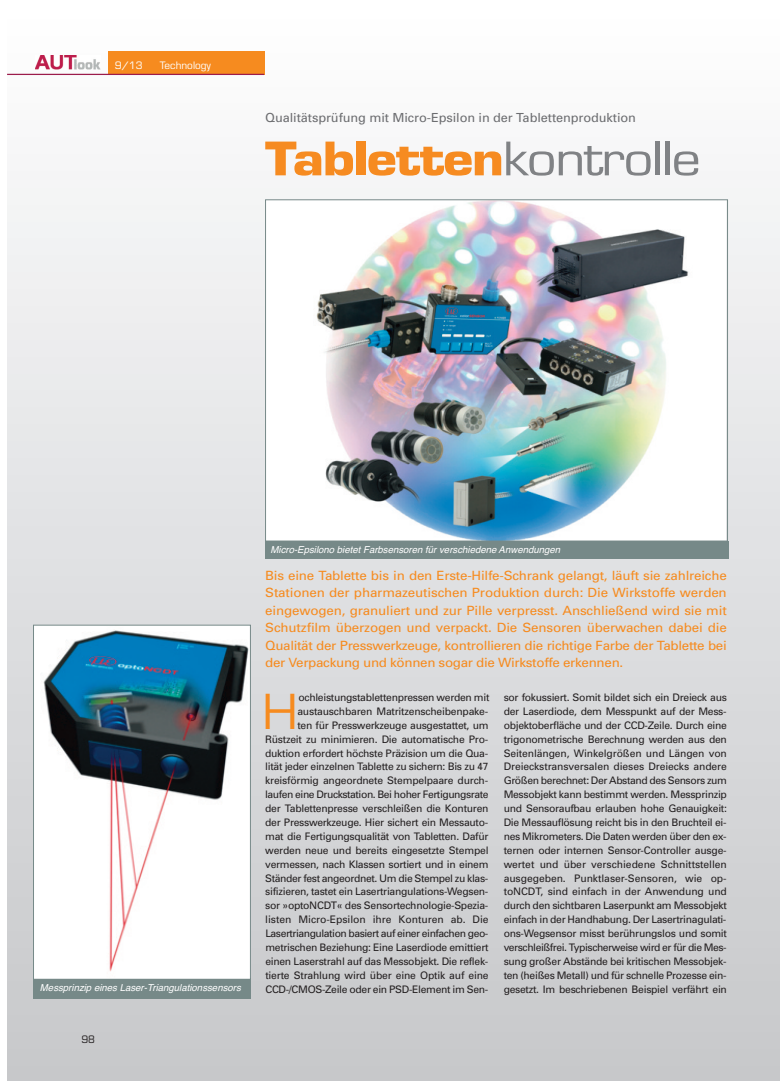
<style>
.page{position:relative;width:780px;height:1088px;background:#fff}
.page>*{position:absolute;margin:0;border:0;box-sizing:border-box;transform-origin:0 0}
.t1{font:47px "Eurostile";color:#f68b1f}
.t2{font:700 45px "Eurostile";letter-spacing:-.03em;color:#f68b21;scale:1.16 1}
.t3{font:12.75px/17.5px "Univers";letter-spacing:-.025em;color:#f68b1f;text-align:justify;scale:1.05 1}
.t4{font:12.5px "Univers";letter-spacing:-.005em;color:#6c6d70}
.t5{font:10.38px/13.9px "Univers";letter-spacing:-.03em;color:#231f20;text-align:right}
.t6{font:10px "Eurostile";color:#fff}
.t7{font:10px "Eurostile";color:#231f20}
.t8{font:italic 9.62px "Helvetica";color:#fff}
.s1{font-weight:400;color:#808285}
</style>
<div class="page">
<div style="left:7px;top:7px;width:773px;height:1074px;background:linear-gradient(to bottom,#fdfefe,#c6c7ca)"></div>
<img style="left:35px;top:627px;width:214px;height:350px">
<div style="left:33px;top:625px;width:218px;height:354px;border:1px solid #768988"></div>
<img style="left:267px;top:201px;width:458px;height:338px">
<div style="left:265px;top:199px;width:462px;height:342px;border:1px solid #768988"></div>
<div style="left:265px;top:541px;width:463px;height:18px;background:#768988"></div>
<div style="left:33px;top:979px;width:217px;height:19px;background:#768988"></div>
<div style="left:108px;top:51px;width:156px;height:23px;background:#f68b1f"></div>
<hr style="left:7px;top:74px;width:257px;height:1px;background:#9c1c4b">
<img style="left:36px;top:55px;width:64px;height:15px">
<p class="t6" style="left:115px;top:62px;width:29px">9/13</p>
<p class="t6" style="left:160px;top:62px;width:53px">Technology</p>
<p class="t4" style="left:265px;top:113px;width:372px">Qualitätsprüfung mit Micro-Epsilon in der Tablettenproduktion</p>
<h2 class="t2" style="left:265px;top:142px;width:377px">Tabletten<span class="s1">kontrolle</span></h2>
<p class="t8" style="left:40px;top:981px;width:202px">Messprinzip eines Laser-Triangulationssensors</p>
<p class="t7" style="left:81px;top:1035px;width:15px">98</p>
<p class="t8" style="left:270px;top:544px;width:291px">Micro-Epsilono bietet Farbsensoren für verschiedene Anwendungen</p>
<p class="t3" style="left:265px;top:568px;width:441px">Bis eine Tablette bis in den Erste-Hilfe-Schrank gelangt, läuft sie zahlreiche Stationen der pharmazeutischen Produktion durch: Die Wirkstoffe werden eingewogen, granuliert und zur Pille verpresst. Anschließend wird sie mit Schutzfilm überzogen und verpackt. Die Sensoren überwachen dabei die Qualität der Presswerkzeuge, kontrollieren die richtige Farbe der Tablette bei der Verpackung und können sogar die Wirkstoffe erkennen.</p>
<h1 class="t1" style="left:262px;top:693px;width:37px">H</h1>
<p class="t5" style="left:265px;top:691px;width:226px">ochleistungstablettenpressen werden mit austauschbaren Matritzenscheibenpake-<br>ten für Presswerkzeuge ausgestattet, um Rüstzeit zu minimieren. Die automatische Pro&shy;duktion erfordert höchste Präzision um die Qua&shy;lität jeder einzelnen Tablette zu sichern: Bis zu 47 kreisförmig angeordnete Stempelpaare durch&shy;laufen eine Druckstation. Bei hoher Fertigungsrate der Tablettenpresse verschleißen die Konturen der Presswerkzeuge. Hier sichert ein Messauto&shy;mat die Fertigungsqualität von Tabletten. Dafür werden neue und bereits eingesetzte Stempel vermessen, nach Klassen sortiert und in einem Ständer fest angeordnet. Um die Stempel zu klas&shy;sifizieren, tastet ein Lasertriangulations-Wegsen&shy;sor »optoNCDT« des Sensortechnologie-Spezia&shy;listen Micro-Epsilon ihre Konturen ab. Die Lasertriangulation basiert auf einer einfachen geo&shy;metrischen Beziehung: Eine Laserdiode emittiert einen Laserstrahl auf das Messobjekt. Die reflek&shy;tierte Strahlung wird über eine Optik auf eine CCD-/CMOS-Zeile oder ein PSD-Element im Sen-</p>
<p class="t5" style="left:503px;top:691px;width:225px;text-align:justify">sor fokussiert. Somit bildet sich ein Dreieck aus der Laserdiode, dem Messpunkt auf der Mess&shy;objektoberfläche und der CCD-Zeile. Durch eine trigonometrische Berechnung werden aus den Seitenlängen, Winkelgrößen und Längen von Dreieckstransversalen dieses Dreiecks andere Größen berechnet: Der Abstand des Sensors zum Messobjekt kann bestimmt werden. Messprinzip und Sensoraufbau erlauben hohe Genauigkeit:<br>Die Messauflösung reicht bis in den Bruchteil ei&shy;nes Mikrometers. Die Daten werden über den ex&shy;ternen oder internen Sensor-Controller ausge&shy;wertet und über verschiedene Schnittstellen ausgegeben. Punktlaser-Sensoren, wie op&shy;toNCDT, sind einfach in der Anwendung und durch den sichtbaren Laserpunkt am Messobjekt einfach in der Handhabung. Der Lasertrinagulati&shy;ons-Wegsensor misst berührungslos und somit verschleißfrei. Typischerweise wird er für die Mes&shy;sung großer Abstände bei kritischen Messobjek&shy;ten (heißes Metall) und für schnelle Prozesse ein&shy;gesetzt. Im beschriebenen Beispiel verfährt ein</p>
</div>
